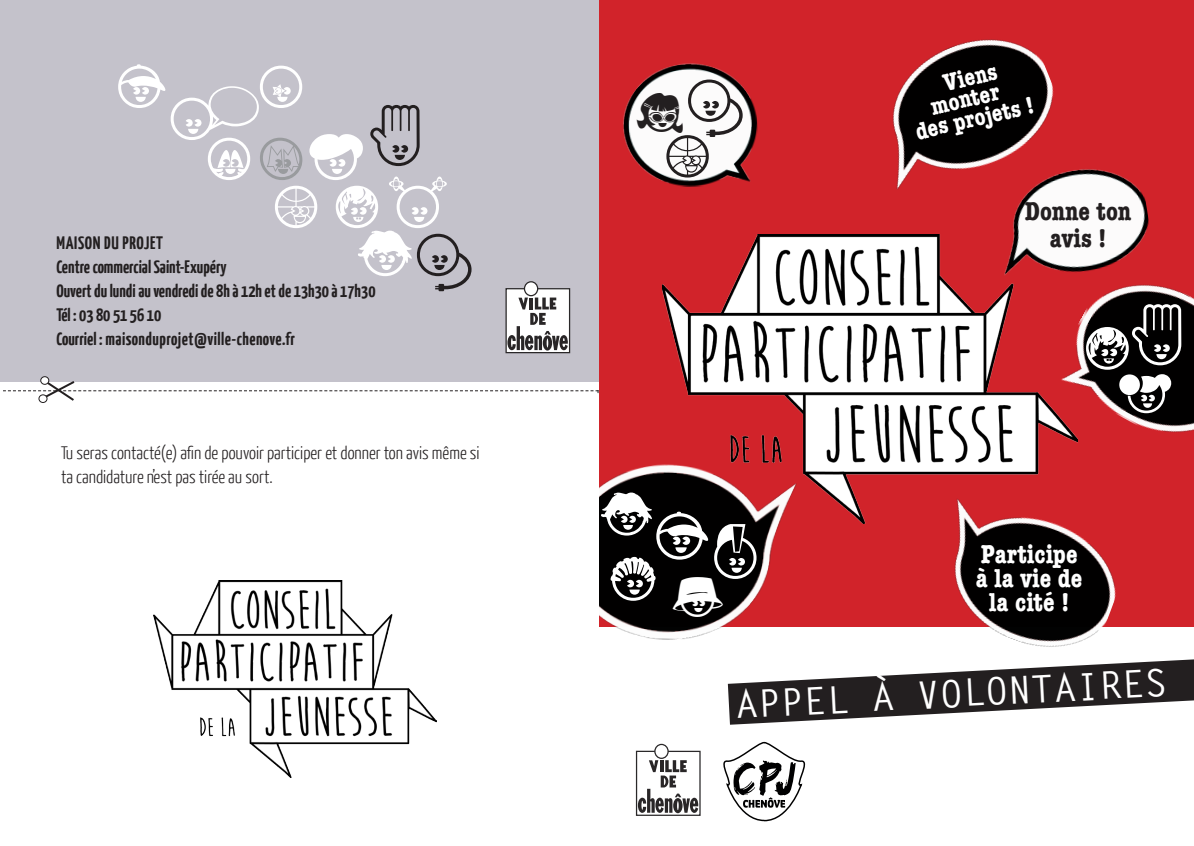
<style>
.page{position:relative;width:1194px;height:846px;background:#fff}
.page>*{position:absolute;margin:0;border:0;box-sizing:border-box;transform-origin:0 0}
.t1{font:65.8px "The Kids";color:#fff}
.t2{font:60.4px "The Kids";color:#fff}
.t3{font:60px "The Kids";letter-spacing:.075em;color:#fff}
.t4{font:60px "The Kids";color:#231f20}
.t5{font:56.8px "The Kids";color:#fff}
.t6{font:52.8px "The Kids";color:#fff}
.t7{font:48px "The Kids";color:#fff}
.t8{font:48px "The Kids";color:#231f20}
.t9{font:700 38px "Letter Gothic Std";color:#fff}
.t10{font:700 condensed 26.8px "American Typewriter";color:#fff}
.t11{font:700 condensed 26.6px "American Typewriter";color:#231f20}
.t12{font:700 condensed 24.8px/20.6px "American Typewriter";color:#fff;text-align:right}
.t13{font:300 18px/24px "Yanone Kaffeesatz";color:#231f20}
.t14{font:700 18px "Yanone Kaffeesatz";color:#231f20}
.t15{font:700 18px "Yanone Kaffeesatz";letter-spacing:.025em;color:#231f20}
.t16{font:700 18px "Yanone Kaffeesatz";letter-spacing:.035em;color:#231f20}
.s1{color:#999b9e}
.s2{color:#231f20}
</style>
<div class="page">
<div style="left:598px;top:0;width:595px;height:627px;background:#d1232a"></div>
<img style="left:954px;top:523px;width:162px;height:124px">
<div style="left:0;top:0;width:598px;height:382px;background:#c4c2cb"></div>
<svg style="left:728px;top:659px;width:465px;height:65px"></svg>
<img style="left:662px;top:234px;width:391px;height:289px">
<div style="left:506px;top:288px;width:63px;height:64px;background:#fff"></div>
<div style="left:505px;top:288px;width:65px;height:65px;border:1px solid #2a2829"></div>
<div style="left:524px;top:282px;width:13px;height:13px;background:#fff;border-radius:50%"></div>
<div style="left:524px;top:281px;width:14px;height:15px;border:1px solid #2a2829;border-radius:50%"></div>
<svg style="left:507px;top:297px;width:61px;height:53px"></svg>
<div style="left:40px;top:376px;width:9px;height:9px;border:1px solid #231f20;border-radius:50%"></div>
<img style="left:598px;top:45px;width:160px;height:144px">
<img style="left:1048px;top:285px;width:145px;height:183px">
<img style="left:972px;top:169px;width:185px;height:136px">
<img style="left:598px;top:422px;width:236px;height:245px">
<img style="left:892px;top:39px;width:188px;height:189px">
<div style="left:636px;top:750px;width:64px;height:65px;border:1px solid #2a2829"></div>
<svg style="left:655px;top:744px;width:13px;height:14px"></svg>
<div style="left:654px;top:743px;width:14px;height:15px;border:1px solid #2a2829;border-radius:50%"></div>
<svg style="left:638px;top:760px;width:60px;height:53px"></svg>
<svg style="left:723px;top:742px;width:82px;height:79px"></svg>
<svg style="left:3px;top:377px;width:595px;height:401px"></svg>
<p class="t3" style="left:114px;top:55px;width:54px">D</p>
<p class="t3" style="left:255px;top:55px;width:50px">H</p>
<p class="t3" style="left:203px;top:127px;width:220px">G<span class="s1">J</span>K<sup>L</sup></p>
<p class="t3" style="left:270px;top:175px;width:174px">XCV</p>
<p class="t3" style="left:359px;top:223px;width:111px">N<span class="s2">H</span></p>
<p class="t3" style="left:166px;top:87px;width:91px">F</p>
<p class="t16" style="left:57px;top:232px;width:108px">MAISON DU PROJET</p>
<p class="t14" style="left:56px;top:256px;width:172px">Centre commercial Saint-Exupéry</p>
<p class="t14" style="left:56px;top:280px;width:320px">Ouvert du lundi au vendredi de 8h à 12h et de 13h30 à 17h30</p>
<p class="t14" style="left:56px;top:304px;width:106px">Tél : 03 80 51 56 10</p>
<p class="t15" style="left:56px;top:328px;width:240px">Courriel : maisonduprojet@ville-chenove.fr</p>
<p class="t13" style="left:61px;top:440px;width:420px">Tu seras contacté(e) afin de pouvoir participer et donner ton avis même si ta candidature n’est pas tirée au sort.</p>
<p class="t4" style="left:683px;top:69px;width:58px">H</p>
<p class="t4" style="left:662px;top:124px;width:50px">X</p>
<p class="t8" style="left:635px;top:90px;width:48px">E</p>
<p class="t5" style="left:602px;top:485px;width:52px">N</p>
<p class="t1" style="left:651px;top:501px;width:59px">D</p>
<p class="t3" style="left:709px;top:525px;width:50px">E</p>
<p class="t3" style="left:607px;top:547px;width:51px">N</p>
<p class="t7" style="left:672px;top:574px;width:52px">Q</p>
<p class="t12" style="left:924px;top:76px;width:74px;rotate:-13deg">Viens monter</p>
<p class="t12" style="left:913px;top:121px;width:122px;rotate:-13deg">des projets !</p>
<p class="t11" style="left:1024px;top:190px;width:108px">Donne ton</p>
<p class="t11" style="left:1049px;top:216px;width:58px">avis !</p>
<p class="t3" style="left:1128px;top:312px;width:57px">L</p>
<p class="t2" style="left:1081px;top:316px;width:51px">C</p>
<p class="t6" style="left:1118px;top:366px;width:53px">O</p>
<p class="t10" style="left:980px;top:532px;width:98px">Participe</p>
<p class="t10" style="left:976px;top:556px;width:108px">à la vie de</p>
<p class="t10" style="left:989px;top:580px;width:81px">la cité !</p>
<p class="t9" style="left:734px;top:681px;width:434px;rotate:-3deg">APPEL À VOLONTAIRES</p>
</div>
